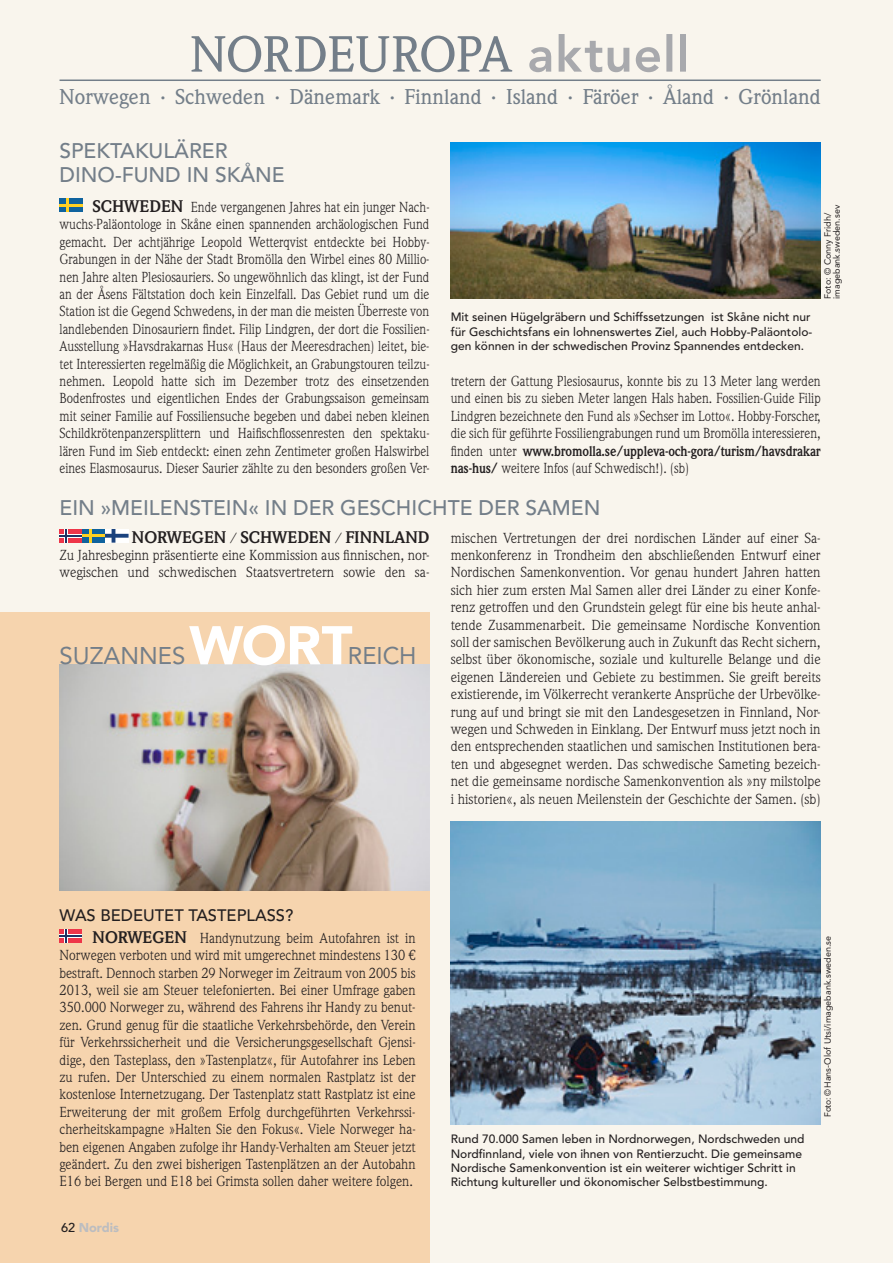
<style>
.page{position:relative;width:893px;height:1263px;background:#f9f5ed}
.page>*{position:absolute;margin:0;border:0;box-sizing:border-box;transform-origin:0 0}
.t1{font:900 54px "Avenir LT Std";color:#fff}
.t2{font:24px "Avenir LT Std";color:#737e89}
.t3{font:500 21px/24px "Avenir LT Std";color:#737e89}
.t4{font:500 21px "Weidemann Std";color:#737e89}
.t5{font:700 16.5px "Weidemann Std";color:#231f20}
.t6{font:500 16.5px "Avenir LT Std";color:#231f20}
.t7{font:14.25px/17.4px "Weidemann Std";color:#231f20;text-align:justify}
.t8{font:14.25px/17.4px "Weidemann Std";color:#231f20;text-align:justify;scale:.92 1}
.t9{font:900 12.75px "Avenir LT Std";color:#bcbdc0}
.t10{font:500 12px/14.2px "Avenir LT Std";color:#231f20}
.t11{font:9px "Avenir LT Std";color:#231f20;scale:.95 1}
.t12{font:9px/9px "Avenir LT Std";color:#231f20}
.s1{font-weight:700;font-size:16.5px}
.s2{font-weight:700}
.s3{font-weight:400;font-size:14.25px}
.s4{font-weight:500;color:#231f20}
</style>
<div class="page">
<svg style="left:529px;top:34px;width:157px;height:38px"></svg>
<svg style="left:191px;top:36px;width:321px;height:36px"></svg>
<hr style="left:60px;top:80px;width:761px;height:1px;background:#737e89">
<div style="left:60px;top:198px;width:23px;height:14px;background:#0f639e"></div>
<hr style="left:66px;top:198px;width:3px;height:14px;background:#ffd022">
<hr style="left:60px;top:204px;width:23px;height:3px;background:#ffd022">
<img style="left:451px;top:142px;width:370px;height:157px">
<div style="left:0;top:612px;width:429px;height:651px;background:#f6d4ae"></div>
<div style="left:60px;top:929px;width:22px;height:14px;background:#ee3549"></div>
<hr style="left:65px;top:929px;width:3px;height:14px;background:#fff">
<hr style="left:60px;top:934px;width:22px;height:4px;background:#fff">
<svg style="left:65px;top:929px;width:2px;height:14px"></svg>
<hr style="left:60px;top:935px;width:22px;height:2px;background:#1f3464">
<img style="left:60px;top:664px;width:369px;height:227px">
<div style="left:60px;top:529px;width:22px;height:14px;background:#ee3549"></div>
<hr style="left:65px;top:529px;width:3px;height:14px;background:#fff">
<hr style="left:60px;top:534px;width:22px;height:4px;background:#fff">
<svg style="left:65px;top:529px;width:2px;height:14px"></svg>
<hr style="left:60px;top:535px;width:22px;height:2px;background:#1f3464">
<div style="left:82px;top:529px;width:23px;height:14px;background:#0f639e"></div>
<hr style="left:89px;top:529px;width:3px;height:14px;background:#ffd022">
<hr style="left:82px;top:534px;width:23px;height:3px;background:#ffd022">
<svg style="left:105px;top:529px;width:23px;height:14px"></svg>
<img style="left:451px;top:821px;width:370px;height:303px">
<h3 class="t4" style="left:60px;top:84px;width:762px">Norwegen · Schweden · Dänemark · Finnland · Island · Färöer · Åland · Grönland</h3>
<h3 class="t3" style="left:60px;top:139px;width:164px">Spektakulärer<br>Dino</h3>
<h3 class="t3" style="left:115px;top:163px;width:127px">-Fund in Skån</h3>
<h3 class="t3" style="left:272px;top:163px;width:14px">e</h3>
<p class="t8" style="left:60px;top:198px;width:404px;text-indent:33px"><span class="s1">Schweden</span> Ende vergangenen Jahres hat ein junger Nach&shy;wuchs-Paläontologe in Skåne einen spannenden archäologischen Fund gemacht. Der achtjährige Leopold Wetterqvist entdeckte bei Hobby-Grabungen in der Nähe der Stadt Bromölla den Wirbel eines 80 Millio&shy;nen Jahre alten Plesiosauriers. So ungewöhnlich das klingt, ist der Fund an der Åsens Fältstation doch kein Einzelfall. Das Gebiet rund um die Station ist die Gegend Schwedens, in der man die meisten Überreste von landlebenden Dinosauriern findet. Filip Lindgren, der dort die Fossilien-Ausstellung »Havsdrakarnas Hus« (Haus der Meeresdrachen) leitet, bie&shy;tet Interessierten regelmäßig die Möglichkeit, an Grabungstouren teilzu&shy;nehmen. Leopold hatte sich im Dezember trotz des einsetzenden Bodenfrostes und eigentlichen Endes der Grabungssaison gemeinsam mit seiner Familie auf Fossiliensuche begeben und dabei neben kleinen Schildkrötenpanzersplittern und Haifischflossenresten den spektaku&shy;lären Fund im Sieb entdeckt: einen zehn Zentimeter großen Halswirbel eines Elasmosaurus. Dieser Saurier zählte zu den besonders großen Ver-</p>
<p class="t12" style="left:823px;top:299px;width:95px;rotate:-90deg">FOTO: © CONNY FRIDH/<br>IMAGEBANK.SWEDEN.SEV</p>
<p class="t10" style="left:451px;top:310px;width:363px">Mit seinen H ügelgräbern und Schiffssetzungen ist Skåne nicht nur für Geschichtsfans ein lohnenswertes Ziel, auch H obby-Paläontolo&shy;gen können in der schwedischen Provinz Spannendes entdecken.</p>
<p class="t8" style="left:451px;top:372px;width:404px">tretern der Gattung Plesiosaurus, konnte bis zu 13 Meter lang werden und einen bis zu sieben Meter langen Hals haben. Fossilien-Guide Filip Lindgren bezeichnete den Fund als »Sechser im Lotto«. Hobby-Forscher, die sich für geführte Fossiliengrabungen rund um Bromölla interessieren, finden unter <span class="s2">www.bromolla.se/uppleva-och-gora/turism/havsdrakar nas-hus/</span> weitere Infos (auf Schwedisch!). (sb)</p>
<h3 class="t3" style="left:60px;top:496px;width:12px">Ein</h3>
<h3 class="t3" style="left:101px;top:496px;width:496px">»Mei lenstein« in der Geschichte der Sam en</h3>
<p class="t7" style="left:451px;top:529px;width:371px">mischen Vertretungen der drei nordischen Länder auf einer Sa&shy;menkonferenz in Trondheim den abschließenden Entwurf einer Nordischen Samenkonvention. Vor genau hundert Jahren hatten sich hier zum ersten Mal Samen aller drei Länder zu einer Konfe&shy;renz getroffen und den Grundstein gelegt für eine bis heute anhal&shy;tende Zusammenarbeit. Die gemeinsame Nordische Konvention soll der samischen Bevölkerung auch in Zukunft das Recht sichern, selbst über ökonomische, soziale und kulturelle Belange und die eigenen Ländereien und Gebiete zu bestimmen. Sie greift bereits existierende, im Völkerrecht verankerte Ansprüche der Urbevölke&shy;rung auf und bringt sie mit den Landesgesetzen in Finnland, Nor&shy;wegen und Schweden in Einklang. Der Entwurf muss jetzt noch in den entsprechenden staatlichen und samischen Institutionen bera&shy;ten und abgesegnet werden. Das schwedische Sameting bezeich&shy;net die gemeinsame nordische Samenkonvention als »ny milstolpe i historien«, als neuen Meilenstein der Geschichte der Samen. (sb)</p>
<p class="t5" style="left:132px;top:527px;width:38px">NORWE</p>
<p class="t5" style="left:192px;top:527px;width:237px">GEN <span class="s3">/</span> Schweden <span class="s3">/</span> Finnland</p>
<p class="t7" style="left:60px;top:546px;width:371px">Zu Jahresbeginn präsentierte eine Kommission aus finnischen, nor&shy;wegischen und schwedischen Staatsvertretern sowie den sa-</p>
<h1 class="t1" style="left:189px;top:613px;width:165px">Wort</h1>
<h2 class="t2" style="left:60px;top:642px;width:30px">SUZANNES</h2>
<h2 class="t2" style="left:348px;top:642px;width:66px">REICH</h2>
<p class="t6" style="left:60px;top:905px;width:85px">WAS BEDEUTET</p>
<p class="t6" style="left:188px;top:905px;width:106px">TASTE PLASS?</p>
<p class="t5" style="left:93px;top:927px;width:38px">NORWE</p>
<p class="t5" style="left:152px;top:927px;width:25px">GEN</p>
<p class="t7" style="left:60px;top:929px;width:358px;text-indent:140px">Handynutzung beim Autofahren ist in Norwegen verboten und wird mit umgerechnet mindestens 130 € bestraft. Dennoch starben 29 Norweger im Zeitraum von 2005 bis 2013, weil sie am Steuer telefonierten. Bei einer Umfrage gaben 350.000 Norweger zu, während des Fahrens ihr Handy zu benut&shy;zen. Grund genug für die staatliche Verkehrsbehörde, den Verein für Verkehrssicherheit und die Versicherungsgesellschaft Gjensi&shy;dige, den Tasteplass, den »Tastenplatz«, für Autofahrer ins Leben zu rufen. Der Unterschied zu einem normalen Rastplatz ist der kostenlose Internetzugang. Der Tastenplatz statt Rastplatz ist eine Erweiterung der mit großem Erfolg durchgeführten Verkehrssi&shy;cherheitskampagne »Halten Sie den Fokus«. Viele Norweger ha&shy;ben eigenen Angaben zufolge ihr Handy-Verhalten am Steuer jetzt geändert. Zu den zwei bisherigen Tastenplätzen an der Autobahn E16 bei Bergen und E18 bei Grimsta sollen daher weitere folgen.</p>
<p class="t9" style="left:61px;top:1219px;width:60px"><span class="s4">62</span> Nordis</p>
<p class="t10" style="left:451px;top:1132px;width:355px">Rund 70.000 Samen leben in Nordnorwegen, Nordschweden und Nordfinnland, viele von ihnen von Rentierzucht. Die gemeinsame Nordische Samenkonvention ist ein weiterer wichtiger Schritt in Richtung kultureller und ökonomischer Selbstbestimmung.</p>
<p class="t11" style="left:822px;top:1117px;width:192px;rotate:-90deg">FOTO: © HANS-OLOF UTSI/IMAGEBANK.SWEDEN.SE</p>
</div>
